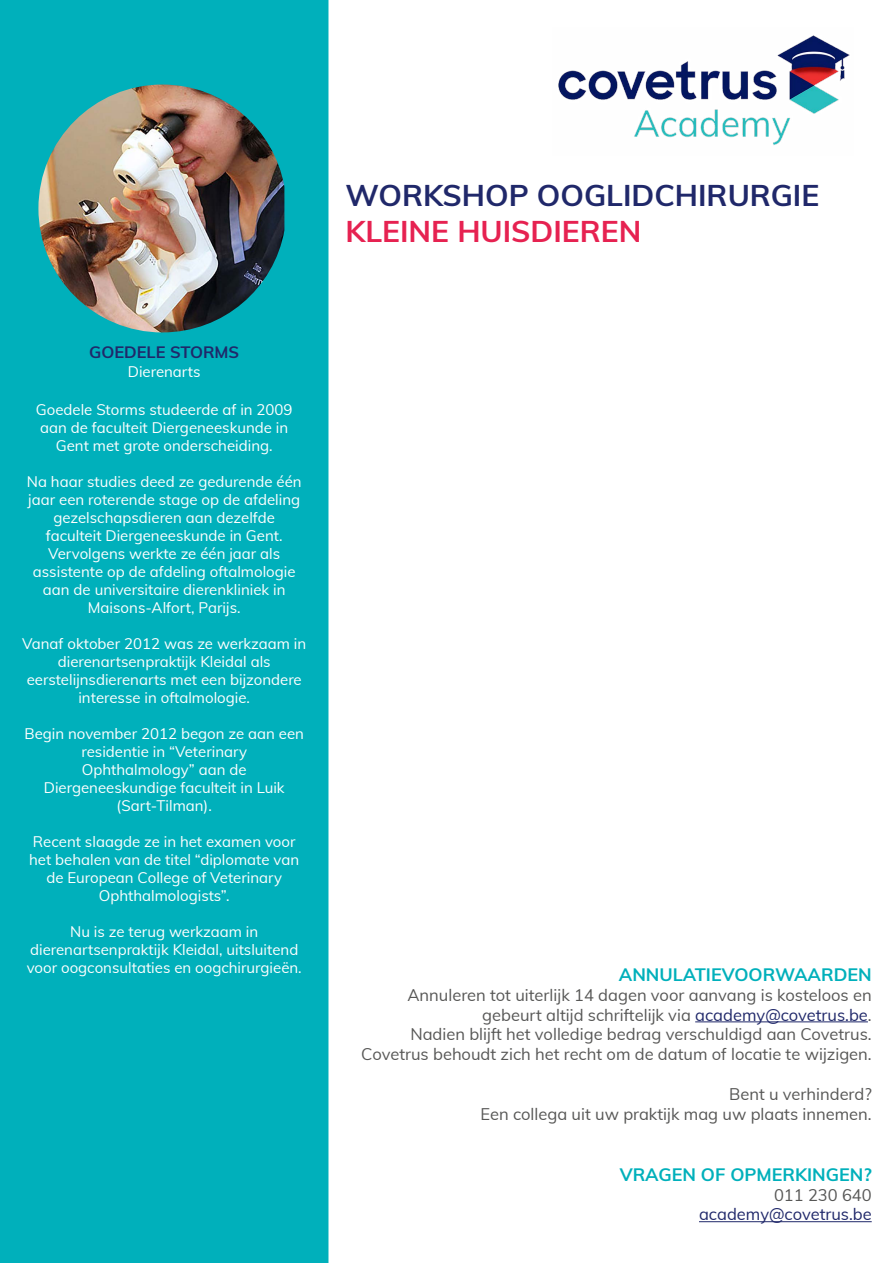
<style>
.page{position:relative;width:893px;height:1263px;background:#fff}
.page>*{position:absolute;margin:0;border:0;box-sizing:border-box;transform-origin:0 0}
.t1{font:700 30px "Muli";color:#20286a}
.t2{font:700 30px "Muli";color:#e62251}
.t3{font:700 18px "Muli";color:#00b0bb}
.t4{font:16.5px/19.8px "Muli";color:#575756;text-align:right}
.t5{font:16.5px "Muli";color:#20286a}
.t6{font:700 16.5px "Muli";color:#20286a}
.t7{font:15px/18px "Muli";color:#fff;text-align:center}
.s1{color:#20286a}
</style>
<div class="page">
<div style="left:0;top:0;width:328px;height:1263px;background:#00b0bb"></div>
<img style="left:38px;top:85px;width:246px;height:247px">
<img style="left:558px;top:35px;width:292px;height:110px">
<hr style="left:695px;top:1021px;width:173px;height:1px;background:#20286a">
<hr style="left:699px;top:1221px;width:173px;height:1px;background:#20286a">
<h1 class="t1" style="left:345px;top:173px;width:475px">WORKSHOP OOGLIDCHIRURGIE</h1>
<h1 class="t2" style="left:345px;top:209px;width:297px">KLEINE HUISDIEREN</h1>
<p class="t6" style="left:89px;top:340px;width:152px">GOEDELE STORMS</p>
<p class="t7" style="left:128px;top:362px;width:74px">Dierenarts</p>
<p class="t7" style="left:36px;top:400px;width:258px">Goedele Storms studeerde af in 2009 aan de faculteit Diergeneeskunde in<br>Gent met grote onderscheiding.</p>
<p class="t7" style="left:27px;top:472px;width:276px">Na haar studies deed ze gedurende één jaar een roterende stage op de afdeling gezelschapsdieren aan dezelfde faculteit Diergeneeskunde in Gent.<br>Vervolgens werkte ze één jaar als assistente op de afdeling oftalmologie aan de universitaire dierenkliniek in Maisons-Alfort, Parijs.</p>
<p class="t7" style="left:22px;top:634px;width:286px">Vanaf oktober 2012 was ze werkzaam in dierenartsenpraktijk Kleidal als eerstelijnsdierenarts met een bijzondere interesse in oftalmologie.</p>
<p class="t7" style="left:24px;top:724px;width:281px">Begin november 2012 begon ze aan een residentie in “Veterinary<br>Ophthalmology” aan de<br>Diergeneeskundige faculteit in Luik (Sart-Tilman).</p>
<p class="t7" style="left:29px;top:832px;width:272px">Recent slaagde ze in het examen voor het behalen van de titel “diplomate van de European College of Veterinary<br>Ophthalmologists”.</p>
<p class="t7" style="left:27px;top:922px;width:277px">Nu is ze terug werkzaam in dierenartsenpraktijk Kleidal, uitsluitend voor oogconsultaties en oogchirurgieën.</p>
<p class="t3" style="left:619px;top:961px;width:254px">ANNULATIEVOORWAARDEN</p>
<p class="t4" style="left:361px;top:984px;width:512px">Annuleren tot uiterlijk 14 dagen voor aanvang is kosteloos en gebeurt altijd schriftelijk via <span class="s1">academy@covetrus.be</span>.<br>Nadien blijft het volledige bedrag verschuldigd aan Covetrus.<br>Covetrus behoudt zich het recht om de datum of locatie te wijzigen.</p>
<p class="t4" style="left:480px;top:1083px;width:393px">Bent u verhinderd?<br>Een collega uit uw praktijk mag uw plaats innemen.</p>
<p class="t3" style="left:620px;top:1161px;width:253px">VRAGEN OF OPMERKINGEN?</p>
<p class="t4" style="left:774px;top:1184px;width:99px">011 230 640</p>
<p class="t5" style="left:699px;top:1202px;width:174px">academy@covetrus.be</p>
</div>
